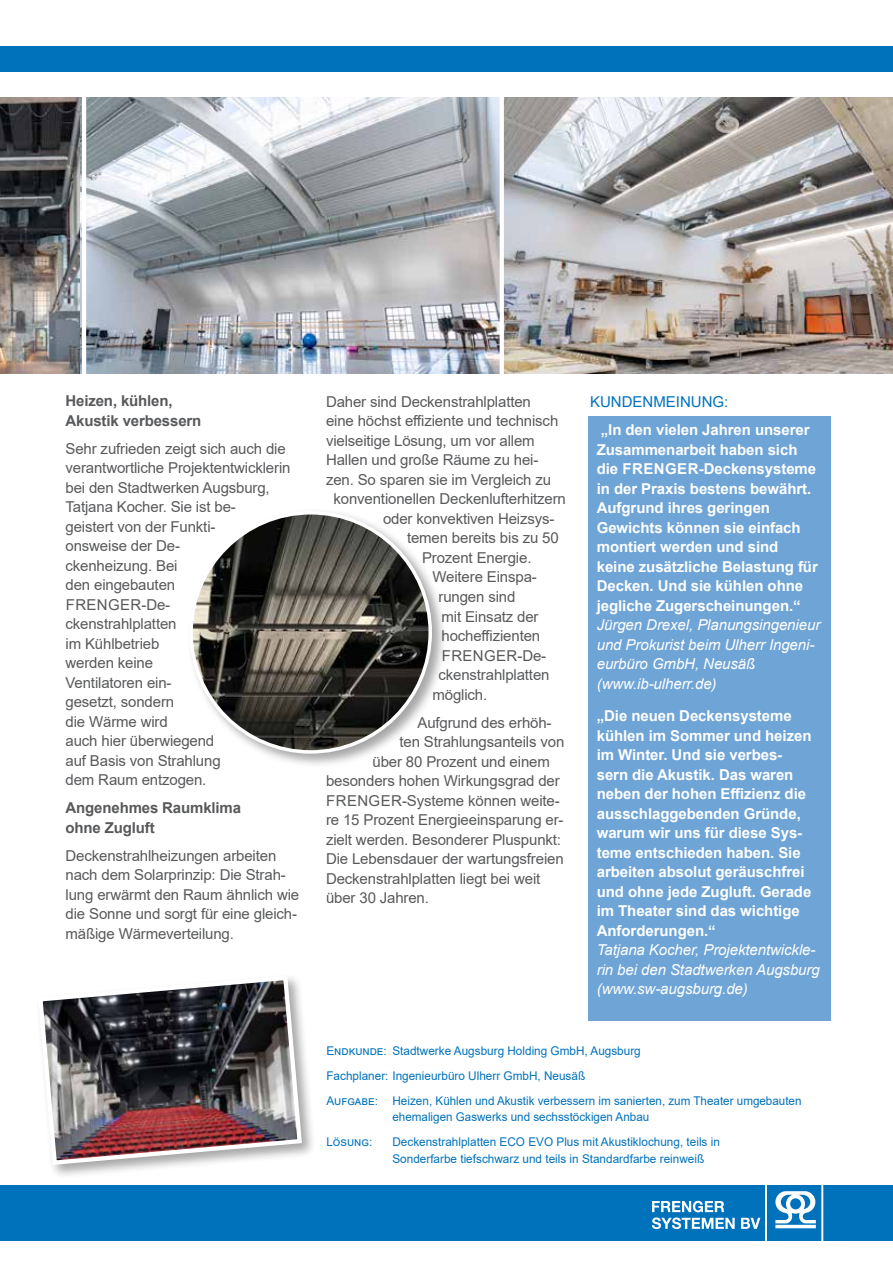
<style>
.page{position:relative;width:893px;height:1263px;background:#fff}
.page>*{position:absolute;margin:0;border:0;box-sizing:border-box;transform-origin:0 0}
.t1{font:15px/19.5px "Arial";letter-spacing:-.01em;color:#58595b}
.t2{font:700 15px/19.5px "Arial";letter-spacing:-.005em;color:#fff}
.t3{font:italic 15px/19.5px "Arial";letter-spacing:-.005em;color:#fff}
.t4{font:700 15px/19.5px "Arial";letter-spacing:-.01em;color:#58595b}
.t5{font:15px "Arial";color:#0072bc}
.t6{font:12px/25px "Arial";color:#0072bc}
</style>
<div class="page">
<div style="left:0;top:1185px;width:893px;height:56px;background:#0072bc"></div>
<svg style="left:652px;top:1201px;width:108px;height:27px"></svg>
<svg style="left:775px;top:1191px;width:41px;height:37px"></svg>
<hr style="left:765px;top:1177px;width:2px;height:64px;background:#fff">
<hr style="left:821px;top:1177px;width:2px;height:64px;background:#fff">
<div style="left:0;top:46px;width:893px;height:26px;background:#0072bc"></div>
<div style="left:588px;top:416px;width:242px;height:604px;background:#6ea4d6"></div>
<img style="left:0;top:97px;width:499px;height:277px">
<img style="left:504px;top:97px;width:389px;height:277px">
<hr style="left:82px;top:91px;width:4px;height:301px;background:#fff">
<div style="left:186px;top:508px;width:261px;height:261px;background:#000;opacity:.35"></div>
<img style="left:191px;top:513px;width:239px;height:239px;border-radius:120px">
<div style="left:36px;top:973px;width:281px;height:206px;background:#000;opacity:.35"></div>
<img style="left:36px;top:973px;width:268px;height:194px">
<p class="t4" style="left:66px;top:391px;width:137px">Heizen, kühlen,<br>Akustik verbessern</p>
<p class="t1" style="left:66px;top:438px;width:226px">Sehr zufrieden zeigt sich auch die verantwortliche Projektentwicklerin bei den Stadtwerken Augsburg,<br>Tatjana Kocher. Sie ist be-<br>geistert von der Funkti-<br>onsweise der De-<br>ckenheizung. Bei<br>den eingebauten<br>Frenger</p>
<p class="t1" style="left:66px;top:594px;width:157px;text-indent:76px">-De&shy;ckenstrahlplatten<br>im Kühlbetrieb<br>werden keine<br>Ventilatoren ein&shy;gesetzt, sondern<br>die Wärme wird<br>auch hier überwiegend auf Basis von Strahlung dem Raum entzogen.</p>
<p class="t4" style="left:66px;top:798px;width:177px">Angenehmes Raumklima ohne Zugluft</p>
<p class="t1" style="left:66px;top:845px;width:235px">Deckenstrahlheizungen arbeiten nach dem Solarprinzip: Die Strah&shy;lung erwärmt den Raum ähnlich wie die Sonne und sorgt für eine gleich&shy;mäßige Wärmeverteilung.</p>
<p class="t1" style="left:326px;top:392px;width:206px">Daher sind Deckenstrahlplatten</p>
<p class="t1" style="left:326px;top:411px;width:234px">eine höchst effiziente und technisch</p>
<p class="t1" style="left:326px;top:431px;width:210px">vielseitige Lösung, um vor allem</p>
<p class="t1" style="left:326px;top:450px;width:214px">Hallen und große Räume zu hei-</p>
<p class="t1" style="left:326px;top:470px;width:227px">zen. So sparen sie im Vergleich zu</p>
<p class="t1" style="left:333px;top:489px;width:234px">konventionellen Deckenlufterhitzern</p>
<p class="t1" style="left:383px;top:509px;width:173px">oder konvektiven Heizsys-</p>
<p class="t1" style="left:407px;top:528px;width:153px">temen bereits bis zu 50</p>
<p class="t1" style="left:422px;top:548px;width:111px">Prozent Energie.</p>
<p class="t1" style="left:432px;top:567px;width:106px">Weitere Einspa-</p>
<p class="t1" style="left:438px;top:587px;width:78px">rungen sind</p>
<p class="t1" style="left:441px;top:606px;width:99px">mit Einsatz der</p>
<p class="t1" style="left:441px;top:626px;width:100px">hocheffizienten</p>
<p class="t1" style="left:442px;top:645px;width:22px">Frenger</p>
<p class="t1" style="left:517px;top:645px;width:30px">-De-</p>
<p class="t1" style="left:438px;top:665px;width:112px">ckenstrahlplatten</p>
<p class="t1" style="left:432px;top:684px;width:56px">möglich.</p>
<p class="t1" style="left:417px;top:712px;width:136px">Aufgrund des erhöh-</p>
<p class="t1" style="left:399px;top:732px;width:166px">ten Strahlungsanteils von</p>
<p class="t1" style="left:372px;top:751px;width:179px">über 80 Prozent und einem</p>
<p class="t1" style="left:326px;top:771px;width:235px">besonders hohen Wirkungsgrad der</p>
<p class="t1" style="left:326px;top:790px;width:22px">Frenger</p>
<p class="t1" style="left:326px;top:790px;width:239px;text-indent:76px">-Systeme können weite&shy;re 15 Prozent Energieeinsparung er&shy;zielt werden. Besonderer Pluspunkt:<br>Die Lebensdauer der wartungsfreien<br>Deckenstrahlplatten liegt bei weit über 30 Jahren.</p>
<p class="t5" style="left:590px;top:391px;width:140px">KUNDENMEINUNG:</p>
<p class="t2" style="left:597px;top:421px;width:223px">„In den vielen Jahren unserer<br>Zusammenarbeit haben sich die Frenger-Deckensysteme in der Praxis bestens bewährt.<br>Aufgrund ihres geringen<br>Gewichts können sie einfach montiert werden und sind keine zusätzliche Belastung für<br>Decken. Und sie kühlen ohne jegliche Zugerscheinungen.“</p>
<p class="t3" style="left:597px;top:616px;width:225px">Jürgen Drexel, Planungsingenieur und Prokurist beim Ulherr Ingeni&shy;eurbüro GmbH, Neusäß (www.ib-ulherr.de)</p>
<p class="t2" style="left:597px;top:706px;width:216px">„Die neuen Deckensysteme kühlen im Sommer und heizen im Winter. Und sie verbes&shy;sern die Akustik. Das waren neben der hohen Effizienz die ausschlaggebenden Gründe, warum wir uns für diese Sys&shy;teme entschieden haben. Sie arbeiten absolut geräuschfrei und ohne jede Zugluft. Gerade im Theater sind das wichtige<br>Anforderungen.“</p>
<p class="t3" style="left:597px;top:940px;width:225px">Tatjana Kocher, Projektentwickle&shy;rin bei den Stadtwerken Augsburg (www.sw-augsburg.de)</p>
<p class="t6" style="left:326px;top:1038px;width:477px">Endkunde: Stadtwerke Augsburg Holding GmbH, Augsburg<br>Fachplaner: Ingenieurbüro Ulherr GmbH, Neusäß<br>Aufgabe: Heizen, Kühlen und Akustik verbessern im sanierten, zum Theater umgebauten</p>
<p class="t6" style="left:392px;top:1104px;width:258px">ehemaligen Gaswerks und sechsstöckigen Anbau</p>
<p class="t6" style="left:326px;top:1129px;width:47px">Lösung:</p>
<p class="t6" style="left:392px;top:1133px;width:329px;line-height:16.5px">Deckenstrahlplatten ECO EVO Plus mit Akustiklochung, teils in<br>Sonderfarbe tiefschwarz und teils in Standardfarbe reinweiß</p>
</div>
